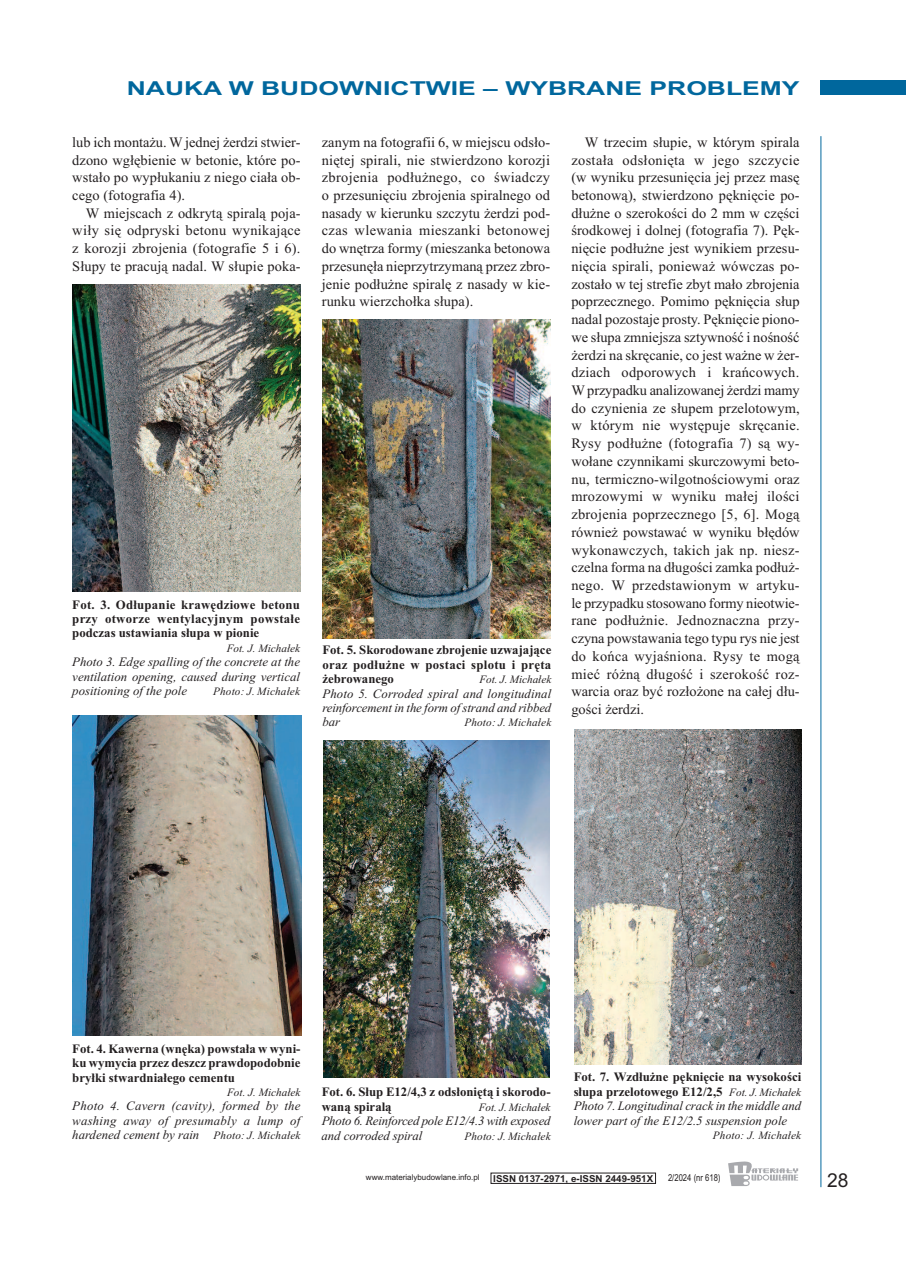
<style>
.page{position:relative;width:906px;height:1268px;background:#fff}
.page>*{position:absolute;margin:0;border:0;box-sizing:border-box;transform-origin:0 0}
.t1{font:700 19.2px "Arial";color:#00679d;scale:1.38 1}
.t2{font:19.2px "Arial";color:#231f20}
.t3{font:14.4px/17.7px "Times New Roman";letter-spacing:.005em;color:#231f20;text-align:justify}
.t4{font:italic 12.75px/14.4px "Times New Roman";color:#231f20;text-align:justify}
.t5{font:700 12.75px/14.4px "Times New Roman";color:#231f20;text-align:justify}
.t6{font:italic 11.25px "Times New Roman";letter-spacing:.01em;color:#231f20}
.t7{font:700 9.6px "Arial";color:#231f20}
.t8{font:9.6px "Arial";color:#231f20;scale:.8 1}
.t9{font:7.95px "Arial";color:#231f20}
.s1{font-size:11.25px}
.s2{font-weight:700;font-style:normal}
</style>
<div class="page">
<div style="left:821px;top:81px;width:85px;height:14px;background:#00679d"></div>
<hr style="left:820px;top:136px;width:1px;height:1050px;background:#00679d">
<svg style="left:728px;top:1161px;width:70px;height:24px"></svg>
<img style="left:72px;top:715px;width:229px;height:320px">
<img style="left:322px;top:320px;width:228px;height:318px">
<img style="left:323px;top:740px;width:227px;height:336px">
<img style="left:574px;top:729px;width:227px;height:334px">
<img style="left:72px;top:284px;width:228px;height:307px">
<h1 class="t1" style="left:127px;top:77px;width:489px">NAUKA W BUDOWNICTWIE – WYBRANE PROBLEMY</h1>
<p class="t3" style="left:72px;top:133px;width:230px">lub ich montażu. W jednej żerdzi stwier&shy;dzono wgłębienie w betonie, które po&shy;wstało po wypłukaniu z niego ciała ob&shy;cego (fotografia 4).</p>
<p class="t3" style="left:72px;top:204px;width:230px;text-indent:14px">W miejscach z odkrytą spiralą poja&shy;wiły się odpryski betonu wynikające z korozji zbrojenia (fotografie 5 i 6).<br>Słupy te pracują nadal. W słupie poka-</p>
<p class="t5" style="left:72px;top:597px;width:229px">Fot. 3. Odłupanie krawędziowe betonu przy otworze wentylacyjnym powstałe podczas ustawiania słupa w pionie</p>
<p class="t6" style="left:227px;top:641px;width:75px">Fot. J. Michałek</p>
<p class="t4" style="left:72px;top:654px;width:229px">Photo 3. Edge spalling of the concrete at the ventilation opening, caused during vertical positioning of the pole</p>
<p class="t6" style="left:213px;top:684px;width:88px">Photo: J. Michałek</p>
<p class="t3" style="left:322px;top:133px;width:230px">zanym na fotografii 6, w miejscu odsło&shy;niętej spirali, nie stwierdzono korozji zbrojenia podłużnego, co świadczy o przesunięciu zbrojenia spiralnego od nasady w kierunku szczytu żerdzi pod&shy;czas wlewania mieszanki betonowej do wnętrza formy (mieszanka betonowa przesunęła nieprzytrzymaną przez zbro&shy;jenie podłużne spiralę z nasady w kie&shy;runku wierzchołka słupa).</p>
<p class="t3" style="left:571px;top:133px;width:230px;text-indent:14px">W trzecim słupie, w którym spirala została odsłonięta w jego szczycie (w wyniku przesunięcia jej przez masę betonową), stwierdzono pęknięcie po&shy;dłużne o szerokości do 2 mm w części środkowej i dolnej (fotografia 7). Pęk&shy;nięcie podłużne jest wynikiem przesu&shy;nięcia spirali, ponieważ wówczas po&shy;zostało w tej strefie zbyt mało zbrojenia poprzecznego. Pomimo pęknięcia słup nadal pozostaje prosty. Pęknięcie piono&shy;we słupa zmniejsza sztywność i nośność żerdzi na skręcanie, co jest ważne w żer&shy;dziach odporowych i krańcowych.<br>W przypadku analizowanej żerdzi mamy do czynienia ze słupem przelotowym, w którym nie występuje skręcanie.<br>Rysy podłużne (fotografia 7) są wy&shy;wołane czynnikami skurczowymi beto&shy;nu, termiczno-wilgotnościowymi oraz mrozowymi w wyniku małej ilości zbrojenia poprzecznego [5, 6]. Mogą również powstawać w wyniku błędów wykonawczych, takich jak np. niesz&shy;czelna forma na długości zamka podłuż&shy;nego. W przedstawionym w artyku&shy;le przypadku stosowano formy nieotwie&shy;rane podłużnie. Jednoznaczna przy&shy;czyna powstawania tego typu rys nie jest do końca wyjaśniona. Rysy te mogą mieć różną długość i szerokość roz&shy;warcia oraz być rozłożone na całej dłu&shy;gości żerdzi.</p>
<p class="t5" style="left:322px;top:642px;width:230px">Fot. 5. Skorodowane zbrojenie uzwajające oraz podłużne w postaci splotu i pręta żebrowanego</p>
<p class="t6" style="left:479px;top:672px;width:73px">Fot. J. Michałek</p>
<p class="t4" style="left:322px;top:686px;width:230px">Photo 5. Corroded spiral and longitudinal reinforcement in the form ofstrand and ribbed bar</p>
<p class="t6" style="left:464px;top:715px;width:88px">Photo: J. Michałek</p>
<p class="t5" style="left:72px;top:1040px;width:230px">Fot. 4. Kawerna (wnęka) powstała w wyni&shy;ku wymycia przez deszcz prawdopodobnie bryłki stwardniałego cementu</p>
<p class="t6" style="left:227px;top:1085px;width:75px">Fot. J. Michałek</p>
<p class="t4" style="left:72px;top:1098px;width:230px">Photo 4. Cavern (cavity), formed by the washing away of presumably a lump of hardened cement by rain <span class="s1">Photo: J. Michałek</span></p>
<p class="t5" style="left:322px;top:1084px;width:230px">Fot. 6. Słup E12/4,3 z odsłoniętą i skorodo&shy;waną spiralą</p>
<p class="t6" style="left:478px;top:1100px;width:73px">Fot. J. Michałek</p>
<p class="t4" style="left:322px;top:1113px;width:230px">Photo 6. Reinforced pole E12/4.3 with exposed and corroded spiral</p>
<p class="t6" style="left:464px;top:1128px;width:87px">Photo: J. Michałek</p>
<p class="t4" style="left:573px;top:1069px;width:229px"><span class="s2">Fot. 7. Wzdłużne pęknięcie na wysokości słupa przelotowego E12/2,5</span> <span class="s1">Fot. J. Michałek </span>Photo 7. Longitudinal crack in the middle and lower part of the E12/2.5 suspension pole</p>
<p class="t6" style="left:713px;top:1128px;width:90px">Photo: J. Michałek</p>
<p class="t9" style="left:366px;top:1172px;width:115px">www.materialybudowlane.info.pl</p>
<p class="t7" style="left:493px;top:1172px;width:161px">ISSN 0137-2971, e-ISSN 2449-951X</p>
<p class="t8" style="left:668px;top:1171px;width:67px">2/2024 (nr 618)</p>
<h1 class="t2" style="left:827px;top:1168px;width:23px">28</h1>
</div>
